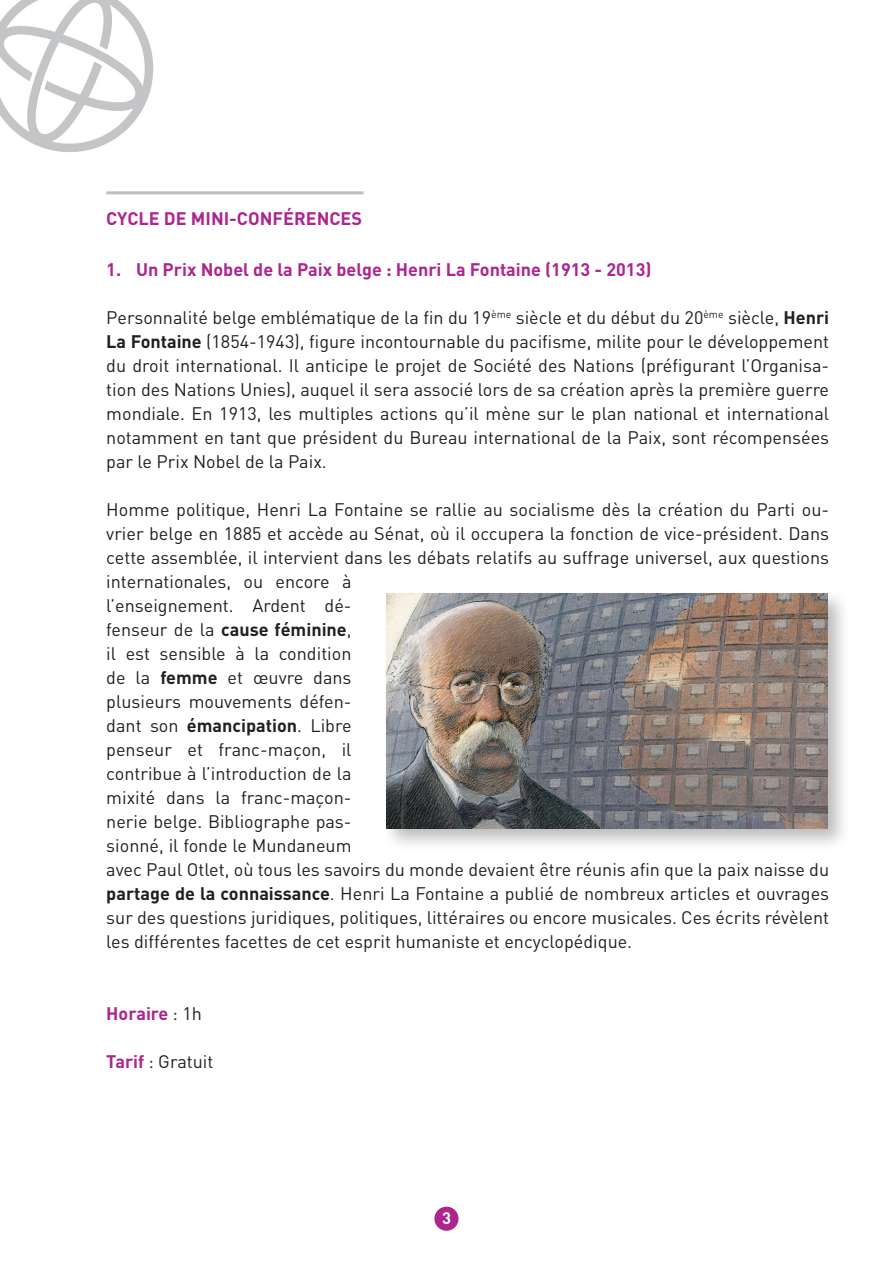
<style>
.page{position:relative;width:893px;height:1263px;background:#fff}
.page>*{position:absolute;margin:0;border:0;box-sizing:border-box;transform-origin:0 0}
.t1{font:18px/24px "DIN";color:#231f20;text-align:justify}
.t2{font:700 18px "DIN";color:#ad258e}
.t3{font:700 16.5px "DIN";color:#fff}
.s1{font-weight:700}
.s2{font-weight:400;color:#231f20}
.s3{font-weight:700;color:#ad258e}
</style>
<div class="page">
<img style="left:0;top:0;width:154px;height:152px">
<hr style="left:106px;top:191px;width:258px;height:3px;background:#bcbdc0">
<div style="left:434px;top:1206px;width:25px;height:25px;background:#ad258e;border-radius:50%"></div>
<div style="left:381px;top:589px;width:470px;height:263px;background:#231f20;opacity:.3"></div>
<img style="left:387px;top:594px;width:440px;height:234px">
<p class="t2" style="left:106px;top:207px;width:257px">CYCLE DE MINI-CONFÉRENCES</p>
<p class="t2" style="left:106px;top:258px;width:547px">1. Un Prix Nobel de la Paix belge : Henri La Fontaine (1913 - 2013)</p>
<p class="t1" style="left:106px;top:305px;width:724px">Personnalité belge emblématique de la fin du 19<sup>ème</sup> siècle et du début du 20<sup>ème</sup> siècle, <span class="s1">Henri La Fontaine</span> (1854-1943), figure incontournable du pacifisme, milite pour le développement du droit international. Il anticipe le projet de Société des Nations (préfigurant l’Organisa&shy;tion des Nations Unies), auquel il sera associé lors de sa création après la première guerre mondiale. En 1913, les multiples actions qu’il mène sur le plan national et international notamment en tant que président du Bureau international de la Paix, sont récompensées par le Prix Nobel de la Paix.</p>
<p class="t1" style="left:106px;top:497px;width:724px;text-align:left">Homme politique, Henri La Fontaine se rallie au socialisme dès la création du Parti ou&shy;vrier belge en 1885 et accède au Sénat, où il occupera la fonction de vice-président. Dans cette assemblée, il intervient dans les débats relatifs au suffrage universel, aux questions internationales, ou encore à<br>l’enseignement. Ardent dé-<br>fenseur de la <span class="s1">cause féminine</span>,<br>il est sensible à la condition<br>de la <span class="s1">femme</span> et œuvre dans<br>plusieurs mouvements défen-<br>dant son <span class="s1">émancipation</span>. Libre<br>penseur et franc-maçon, il<br>contribue à l’introduction de la<br>mixité dans la franc-maçon-<br>nerie belge. Bibliographe pas-<br>sionné, il fonde le Mundaneum<br>avec Paul Otlet, où tous les savoirs du monde devaient être réunis afin que la paix naisse du <span class="s1">partage de la connaissance</span>. Henri La Fontaine a publié de nombreux articles et ouvrages sur des questions juridiques, politiques, littéraires ou encore musicales. Ces écrits révèlent les différentes facettes de cet esprit humaniste et encyclopédique.</p>
<p class="t2" style="left:106px;top:1002px;width:97px">Horaire <span class="s2">: 1h</span></p>
<p class="t1" style="left:106px;top:1049px;width:109px"><span class="s3">Tarif</span> : Gratuit</p>
<p class="t3" style="left:442px;top:1207px;width:10px">3</p>
</div>
